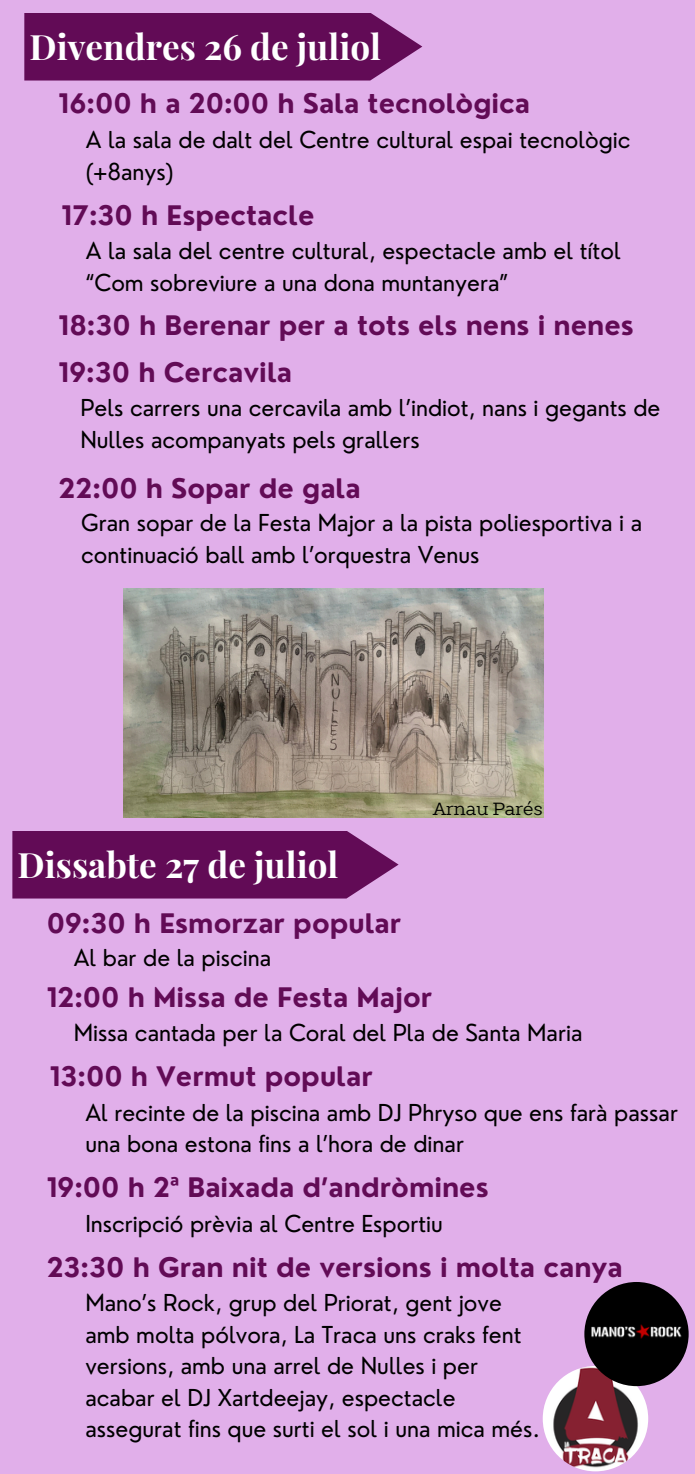
<style>
.page{position:relative;width:695px;height:1474px;background:#fff}
.page>*{position:absolute;margin:0;border:0;box-sizing:border-box;transform-origin:0 0}
.t1{font:700 35px "Playfair Display";color:#fff}
.t2{font:700 26.25px "Nourd";color:#620b56}
.t3{font:22.75px/31.5px "Nourd";color:#000}
.t4{font:17.5px "TT Slabs";color:#000}
</style>
<div class="page">
<div style="left:0;top:0;width:694px;height:1474px;background:#e1afea"></div>
<img style="left:123px;top:588px;width:420px;height:230px">
<svg style="left:24px;top:13px;width:398px;height:68px;background:#6b1660"></svg>
<svg style="left:12px;top:831px;width:386px;height:68px;background:#6b1660"></svg>
<img style="left:542px;top:1366px;width:106px;height:105px;border-radius:50%">
<img style="left:584px;top:1282px;width:104px;height:104px;border-radius:50%">
<h1 class="t1" style="left:30px;top:22px;width:353px">Divendres 26 de juliol</h1>
<h1 class="t2" style="left:59px;top:87px;width:473px">16:00 h a 20:00 h Sala tecnològica</h1>
<h2 class="t3" style="left:86px;top:124px;width:546px">A la sala de dalt del Centre cultural espai tecnològic (+8anys)</h2>
<h3 class="t2" style="left:62px;top:199px;width:254px">17:30 h Espectacle</h3>
<h2 class="t3" style="left:86px;top:235px;width:536px">A la sala del centre cultural, espectacle amb el títol “Com sobreviure a una dona muntanyera”</h2>
<h2 class="t2" style="left:59px;top:309px;width:576px">18:30 h Berenar per a tots els nens i nenes</h2>
<h3 class="t2" style="left:59px;top:356px;width:235px">19:30 h Cercavila</h3>
<h2 class="t3" style="left:80px;top:392px;width:581px">Pels carrers una cercavila amb l’indiot, nans i gegants de<br>Nulles acompanyats pels grallers</h2>
<h3 class="t2" style="left:59px;top:471px;width:303px">22:00 h Sopar de gala</h3>
<p class="t3" style="left:81px;top:507px;width:562px">Gran sopar de la Festa Major a la pista poliesportiva i a continuació ball amb l’orquestra Venus</p>
<h2 class="t1" style="left:18px;top:840px;width:322px">Dissabte 27 de juliol</h2>
<p class="t4" style="left:432px;top:797px;width:111px">Arnau Parés</p>
<h3 class="t2" style="left:47px;top:906px;width:356px">09:30 h Esmorzar popular</h3>
<h2 class="t3" style="left:74px;top:942px;width:199px">Al bar de la piscina</h2>
<h3 class="t2" style="left:47px;top:981px;width:387px">12:00 h Missa de Festa Major</h3>
<h2 class="t3" style="left:74px;top:1017px;width:510px">Missa cantada per la Coral del Pla de Santa Maria</h2>
<h3 class="t2" style="left:50px;top:1060px;width:324px">13:00 h Vermut popular</h3>
<h2 class="t3" style="left:85px;top:1096px;width:594px">Al recinte de la piscina amb DJ Phryso que ens farà passar una bona estona fins a l’hora de dinar</h2>
<h3 class="t2" style="left:47px;top:1171px;width:443px">19:00 h 2ª Baixada d’andròmines</h3>
<h2 class="t3" style="left:85px;top:1207px;width:359px">Inscripció prèvia al Centre Esportiu</h2>
<p class="t2" style="left:47px;top:1250px;width:577px">23:30 h Gran nit de versions i molta canya</p>
<h3 class="t3" style="left:85px;top:1287px;width:456px">Mano’s Rock, grup del Priorat, gent jove amb molta pólvora, La Traca uns craks fent versions, amb una arrel de Nulles i per acabar el DJ Xartdeejay, espectacle assegurat fins que surti el sol i una mica més.</h3>
</div>
